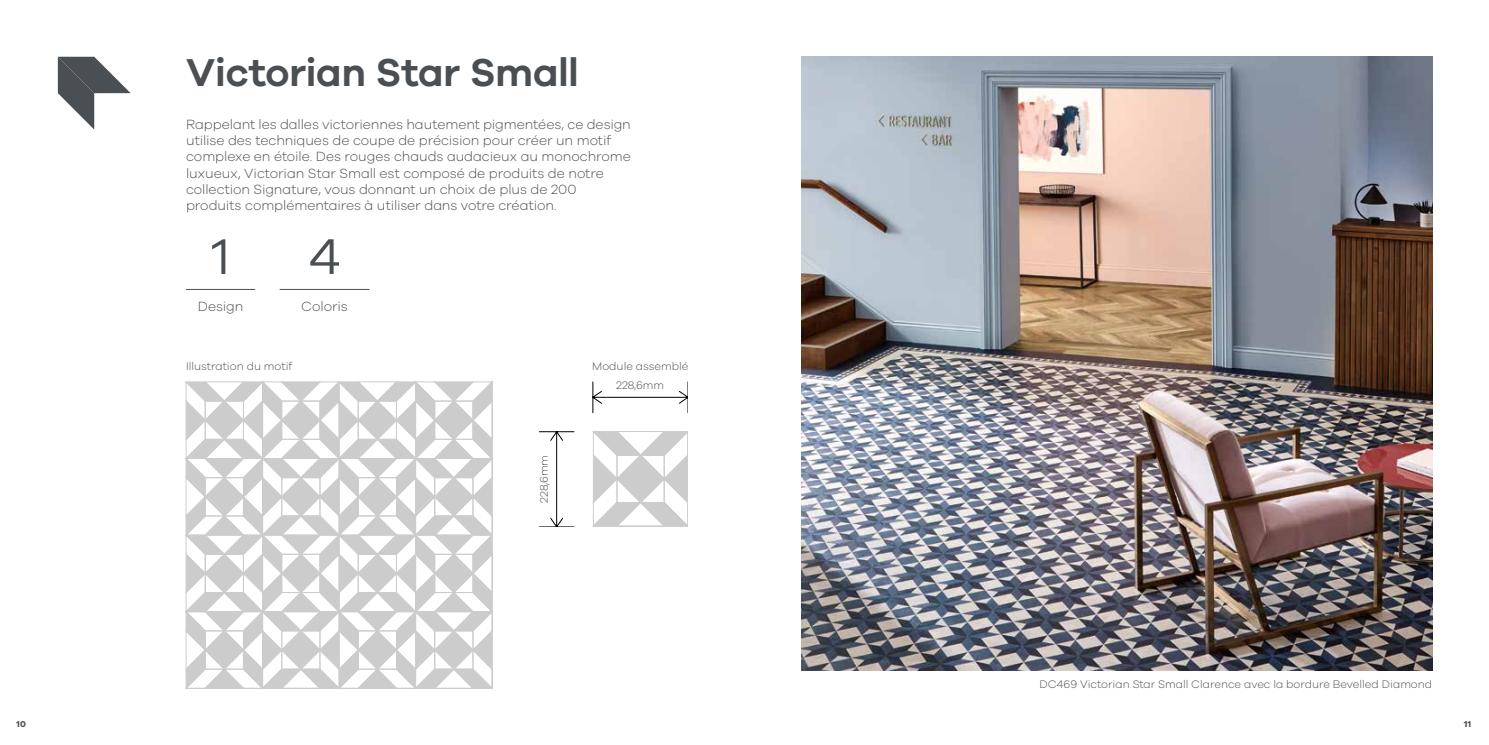
<style>
.page{position:relative;width:1489px;height:745px;background:#fff}
.page>*{position:absolute;margin:0;border:0;box-sizing:border-box;transform-origin:0 0}
.t1{font:51.62px "Galano Grotesque";color:#4a4f54}
.t2{font:600 40px "Galano Grotesque";letter-spacing:-.015em;color:#4a4f54}
.t3{font:300 13.75px/16.2px "Galano Grotesque";letter-spacing:-.005em;color:#4a4f54}
.t4{font:300 11.25px "Galano Grotesque";color:#4a4f54}
.t5{font:700 8.75px "Galano Grotesque";color:#4a4f54}
</style>
<div class="page">
<svg style="left:539px;top:381px;width:149px;height:145px"></svg>
<hr style="left:186px;top:289px;width:69px;height:1px;background:#4a4f54">
<hr style="left:280px;top:289px;width:89px;height:1px;background:#4a4f54">
<svg style="left:186px;top:381px;width:307px;height:307px"></svg>
<svg style="left:58px;top:57px;width:73px;height:72px"></svg>
<img style="left:801px;top:57px;width:630px;height:613px">
<p class="t5" style="left:17px;top:718px;width:11px">10</p>
<h2 class="t2" style="left:186px;top:48px;width:394px">Victorian Star Small</h2>
<p class="t3" style="left:186px;top:115px;width:446px">Rappelant les dalles victoriennes hautement pigmentées, ce design utilise des techniques de coupe de précision pour créer un motif complexe en étoile. Des rouges chauds audacieux au monochrome luxueux, Victorian Star Small est composé de produits de notre collection Signature, vous donnant un choix de plus de 200 produits complémentaires à utiliser dans votre création.</p>
<h1 class="t1" style="left:211px;top:225px;width:20px">1</h1>
<p class="t3" style="left:198px;top:297px;width:47px">Design</p>
<h1 class="t1" style="left:308px;top:225px;width:34px">4</h1>
<p class="t3" style="left:301px;top:297px;width:48px">Coloris</p>
<p class="t4" style="left:186px;top:359px;width:108px">Illustration du motif</p>
<p class="t4" style="left:537px;top:502px;width:49px;rotate:-90deg">228,6mm</p>
<p class="t4" style="left:592px;top:359px;width:98px">Module assemblé</p>
<p class="t4" style="left:616px;top:378px;width:49px">228,6mm</p>
<p class="t4" style="left:1039px;top:677px;width:394px">DC469 Victorian Star Small Clarence avec la bordure Bevelled Diamond</p>
<p class="t5" style="left:1464px;top:718px;width:8px">11</p>
</div>
